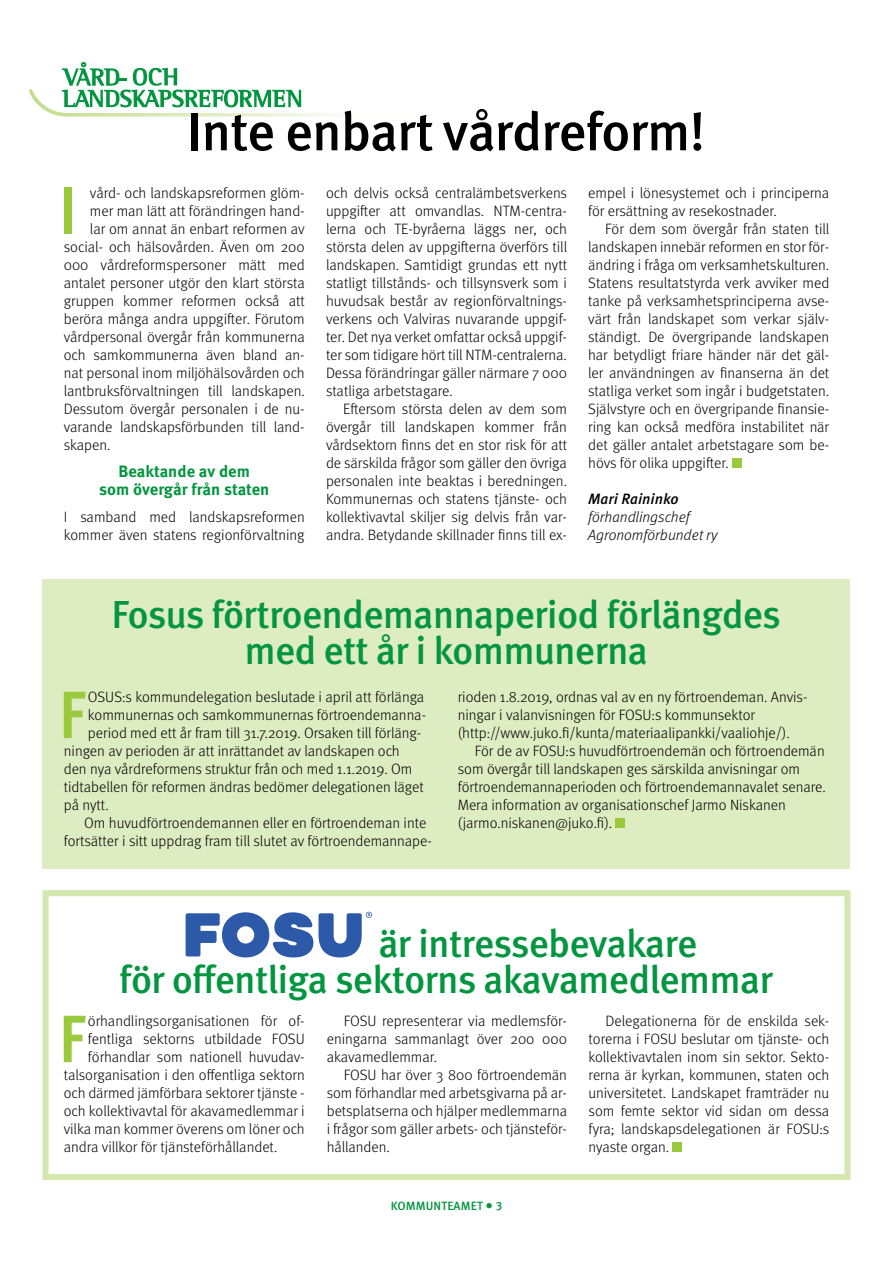
<style>
.page{position:relative;width:893px;height:1263px;background:#fff}
.page>*{position:absolute;margin:0;border:0;box-sizing:border-box;transform-origin:0 0}
.leipis_met_10_12_ANF{font:700 67.05px "Meta Cond OT";color:#9aca3c}
.ots_met_1{font:500 54px "Meta OT";letter-spacing:-.025em;color:#000}
.ots_met_3_ru{font:500 39px/36px "Meta OT";letter-spacing:-.025em;color:#03953f;text-align:center}
.ots_met_3{font:500 39px/36px "Meta OT";letter-spacing:-.025em;color:#03953f}
.väliots_met_1_ru{font:700 16.5px/18px "Meta OT";color:#03953f;text-align:center}
.leipis_met_10_12_ru{font:300 15px/18px "Meta OT";color:#000;text-align:justify}
.leipis_met_10_12_ANF-2{font:300 15px "Meta OT";color:#000}
.leipis_met_10_12_EI{font:300 15px/18px "Meta OT";color:#000}
.kirjoittaja_tiedot_r{font:italic 300 15px "Meta OT";color:#000}
.kirjoittaja_met_ru{font:italic 500 15px "Meta OT";color:#000}
.t1{font:500 12px "Meta OT";letter-spacing:.01em;color:#03953f}
.s1{font-size:15px}
</style>
<div class="page">
<div style="left:43px;top:579px;width:807px;height:289px;background:#deecc1"></div>
<div style="left:616px;top:819px;width:9px;height:9px;background:#9aca3c"></div>
<div style="left:43px;top:890px;width:807px;height:290px;border:6px solid #d4e7ae"></div>
<div style="left:673px;top:1143px;width:9px;height:9px;background:#9aca3c"></div>
<svg style="left:29px;top:62px;width:313px;height:55px"></svg>
<div style="left:732px;top:459px;width:10px;height:9px;background:#9aca3c"></div>
<svg style="left:186px;top:912px;width:186px;height:45px"></svg>
<p class="ots_met_1" style="left:187px;top:98px;width:520px">Inte enbart vårdreform!</p>
<p class="leipis_met_10_12_ANF" style="left:59px;top:168px;width:19px">I</p>
<p class="leipis_met_10_12_ANF-2" style="left:90px;top:184px;width:216px">vård- och landskapsreformen glöm-</p>
<p class="leipis_met_10_12_ANF-2" style="left:90px;top:202px;width:216px">mer man lätt att förändringen hand-</p>
<p class="leipis_met_10_12_ANF-2" style="left:90px;top:220px;width:216px">lar om annat än enbart reformen av</p>
<p class="leipis_met_10_12_ANF-2" style="left:64px;top:238px;width:242px">social- och hälsovården. Även om 200</p>
<p class="leipis_met_10_12_ANF-2" style="left:64px;top:256px;width:243px">000 vårdreformspersoner mätt med</p>
<p class="leipis_met_10_12_ANF-2" style="left:64px;top:274px;width:242px">antalet personer utgör den klart största</p>
<p class="leipis_met_10_12_ANF-2" style="left:64px;top:292px;width:243px">gruppen kommer reformen också att</p>
<p class="leipis_met_10_12_ANF-2" style="left:64px;top:310px;width:242px">beröra många andra uppgifter. Förutom</p>
<p class="leipis_met_10_12_ANF-2" style="left:64px;top:328px;width:242px">vårdpersonal övergår från kommunerna</p>
<p class="leipis_met_10_12_ANF-2" style="left:64px;top:346px;width:242px">och samkommunerna även bland an-</p>
<p class="leipis_met_10_12_ANF-2" style="left:64px;top:364px;width:242px">nat personal inom miljöhälsovården och</p>
<p class="leipis_met_10_12_ANF-2" style="left:64px;top:382px;width:242px">lantbruksförvaltningen till landskapen.</p>
<p class="leipis_met_10_12_ANF-2" style="left:64px;top:400px;width:242px">Dessutom övergår personalen i de nu-</p>
<p class="leipis_met_10_12_ANF-2" style="left:64px;top:418px;width:242px">varande landskapsförbunden till land-</p>
<p class="leipis_met_10_12_ANF-2" style="left:64px;top:436px;width:48px">skapen.</p>
<p class="väliots_met_1_ru" style="left:99px;top:462px;width:172px">Beaktande av dem<br>som övergår från staten</p>
<p class="leipis_met_10_12_EI" style="left:64px;top:508px;width:242px">I samband med landskapsreformen kommer även statens regionförvaltning</p>
<p class="leipis_met_10_12_EI" style="left:326px;top:184px;width:243px;text-align:justify">och delvis också centralämbetsverkens uppgifter att omvandlas. NTM-centra&shy;lerna och TE-byråerna läggs ner, och största delen av uppgifterna överförs till landskapen. Samtidigt grundas ett nytt statligt tillstånds- och tillsynsverk som i huvudsak består av regionförvaltnings&shy;verkens och Valviras nuvarande uppgif&shy;ter. Det nya verket omfattar också uppgif&shy;ter som tidigare hört till NTM-centralerna.<br>Dessa förändringar gäller närmare 7 000 statliga arbetstagare.</p>
<p class="leipis_met_10_12_ru" style="left:326px;top:400px;width:243px;text-indent:17px">Eftersom största delen av dem som övergår till landskapen kommer från vårdsektorn finns det en stor risk för att de särskilda frågor som gäller den övriga personalen inte beaktas i beredningen.<br>Kommunernas och statens tjänste- och kollektivavtal skiljer sig delvis från var&shy;andra. Betydande skillnader finns till ex-</p>
<p class="leipis_met_10_12_ru" style="left:588px;top:184px;width:242px">empel i lönesystemet och i principerna för ersättning av resekostnader.</p>
<p class="leipis_met_10_12_ru" style="left:588px;top:220px;width:243px;text-indent:17px">För dem som övergår från staten till landskapen innebär reformen en stor för&shy;ändring i fråga om verksamhetskulturen.<br>Statens resultatstyrda verk avviker med tanke på verksamhetsprinciperna avse&shy;värt från landskapet som verkar själv&shy;ständigt. De övergripande landskapen har betydligt friare händer när det gäl&shy;ler användningen av finanserna än det statliga verket som ingår i budgetstaten.<br>Självstyre och en övergripande finansie&shy;ring kan också medföra instabilitet när det gäller antalet arbetstagare som be&shy;hövs för olika uppgifter.</p>
<p class="kirjoittaja_met_ru" style="left:588px;top:490px;width:92px">Mari Raininko</p>
<p class="kirjoittaja_tiedot_r" style="left:588px;top:508px;width:103px">förhandlingschef</p>
<p class="kirjoittaja_tiedot_r" style="left:588px;top:526px;width:131px">Agronomförbundet ry</p>
<p class="ots_met_3_ru" style="left:112px;top:597px;width:671px">Fosus förtroendemannaperiod förlängdes med ett år i kommunerna</p>
<p class="leipis_met_10_12_ANF" style="left:59px;top:672px;width:28px">F</p>
<p class="leipis_met_10_12_ANF-2" style="left:88px;top:688px;width:338px">OSUS:s kommundelegation beslutade i april att förlänga</p>
<p class="leipis_met_10_12_ANF-2" style="left:88px;top:706px;width:340px">kommunernas och samkommunernas förtroendemanna-</p>
<p class="leipis_met_10_12_ANF-2" style="left:88px;top:724px;width:335px">period med ett år fram till 31.7.2019. Orsaken till förläng-</p>
<p class="leipis_met_10_12_ANF-2" style="left:64px;top:742px;width:337px">ningen av perioden är att inrättandet av landskapen och</p>
<p class="leipis_met_10_12_ANF-2" style="left:64px;top:760px;width:350px">den nya vårdreformens struktur från och med 1.1.2019. Om</p>
<p class="leipis_met_10_12_ANF-2" style="left:64px;top:778px;width:362px">tidtabellen för reformen ändras bedömer delegationen läget</p>
<p class="leipis_met_10_12_ANF-2" style="left:64px;top:796px;width:46px">på nytt.</p>
<p class="leipis_met_10_12_ru" style="left:64px;top:814px;width:370px;text-indent:20px">Om huvudförtroendemannen eller en förtroendeman inte fortsätter i sitt uppdrag fram till slutet av förtroendemannape-</p>
<p class="leipis_met_10_12_ru" style="left:458px;top:688px;width:351px;text-align:left">rioden 1.8.2019, ordnas val av en ny förtroendeman. Anvis&shy;ningar i valanvisningen för FOSU:s kommunsektor (http://www.juko.fi/kunta/materiaalipankki/vaaliohje/).</p>
<p class="leipis_met_10_12_ru" style="left:458px;top:742px;width:370px;text-align:left;text-indent:17px">För de av FOSU:s huvudförtroendemän och förtroendemän som övergår till landskapen ges särskilda anvisningar om förtroendemannaperioden och förtroendemannavalet senare.<br>Mera information av organisationschef Jarmo Niskanen (jarmo.niskanen@juko.fi).</p>
<p class="ots_met_3" style="left:119px;top:926px;width:655px;text-indent:259px">är intressebevakare<br>för offentliga sektorns akavamedlemmar</p>
<p class="leipis_met_10_12_ANF" style="left:59px;top:996px;width:28px">F</p>
<p class="leipis_met_10_12_ANF-2" style="left:88px;top:1012px;width:218px">örhandlingsorganisationen för of-</p>
<p class="leipis_met_10_12_ANF-2" style="left:88px;top:1030px;width:218px">fentliga sektorns utbildade FOSU</p>
<p class="leipis_met_10_12_ANF-2" style="left:88px;top:1048px;width:218px">förhandlar som nationell huvudav-</p>
<p class="leipis_met_10_12_ANF-2" style="left:64px;top:1066px;width:242px">talsorganisation i den offentliga sektorn</p>
<p class="leipis_met_10_12_ANF-2" style="left:64px;top:1084px;width:242px">och därmed jämförbara sektorer tjänste -</p>
<p class="leipis_met_10_12_ANF-2" style="left:64px;top:1102px;width:242px">och kollektivavtal för akavamedlemmar i</p>
<p class="leipis_met_10_12_ANF-2" style="left:64px;top:1120px;width:242px">vilka man kommer överens om löner och</p>
<p class="leipis_met_10_12_ANF-2" style="left:64px;top:1138px;width:215px">andra villkor för tjänsteförhållandet.</p>
<p class="leipis_met_10_12_ru" style="left:327px;top:1012px;width:242px;text-indent:17px">FOSU representerar via medlemsför&shy;eningarna sammanlagt över 200 000 akavamedlemmar.</p>
<p class="leipis_met_10_12_ru" style="left:327px;top:1066px;width:242px;text-indent:17px">FOSU har över 3 800 förtroendemän som förhandlar med arbetsgivarna på ar&shy;betsplatserna och hjälper medlemmarna i frågor som gäller arbets- och tjänsteför&shy;hållanden.</p>
<p class="t1" style="left:391px;top:1198px;width:113px">KOMMUNTEAMET <span class="s1">•</span> 3</p>
<p class="leipis_met_10_12_ru" style="left:589px;top:1012px;width:242px;text-indent:17px">Delegationerna för de enskilda sek&shy;torerna i FOSU beslutar om tjänste- och kollektivavtalen inom sin sektor. Sekto&shy;rerna är kyrkan, kommunen, staten och universitetet. Landskapet framträder nu som femte sektor vid sidan om dessa fyra; landskapsdelegationen är FOSU:s nyaste organ.</p>
</div>
